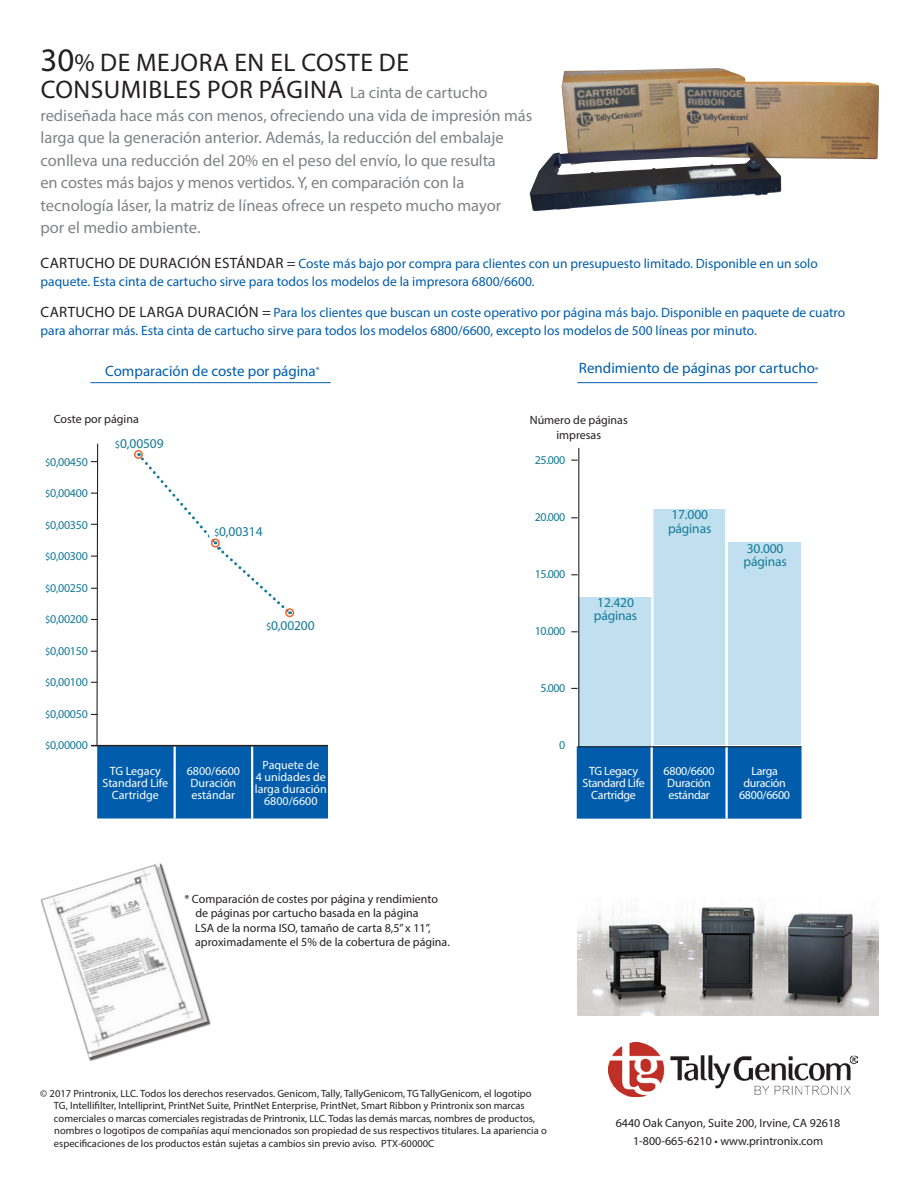
<style>
.page{position:relative;width:918px;height:1188px;background:#fff}
.page>*{position:absolute;margin:0;border:0;box-sizing:border-box;transform-origin:0 0}
.t1{font:25.5px/27px "Myriad Pro";letter-spacing:.02em;color:#231f20}
.t2{font:16.5px/22.5px "Myriad Pro";color:#808285}
.t3{font:15px "Myriad Pro";color:#015dab}
.t4{font:13.5px/18px "Myriad Pro";color:#015dab}
.t5{font:13.5px/13.5px "Myriad Pro";letter-spacing:-.01em;color:#157a97}
.t6{font:12px/14.4px "Myriad Pro";color:#231f20;text-align:center}
.t7{font:12px "Myriad Pro";letter-spacing:-.025em;color:#157a97}
.t8{font:12px/12px "Myriad Pro";letter-spacing:-.005em;color:#fff;text-align:center}
.t9{font:12px/12px "Myriad Pro";letter-spacing:-.025em;color:#fff;text-align:center}
.t10{font:10.5px/12.6px "Myriad Pro";color:#231f20}
.s1{font-size:33px}
.s2{font-size:16.5px;color:#808285}
.s3{font-size:15px;color:#231f20}
.s4{font-size:9px}
.s5{font-size:10.5px}
</style>
<div class="page">
<div style="left:97px;top:747px;width:231px;height:72px;background:#015dab"></div>
<hr style="left:174px;top:746px;width:2px;height:73px;background:#fff">
<hr style="left:251px;top:746px;width:2px;height:73px;background:#fff">
<svg style="left:96px;top:443px;width:232px;height:304px"></svg>
<hr style="left:91px;top:745px;width:318px;height:1px;background:#231f20">
<div style="left:134px;top:450px;width:9px;height:9px;border:2px solid #f2642f;border-radius:50%"></div>
<div style="left:577px;top:746px;width:225px;height:73px;background:#015dab"></div>
<hr style="left:651px;top:746px;width:2px;height:73px;background:#fff">
<hr style="left:725px;top:746px;width:3px;height:73px;background:#fff">
<img style="left:41px;top:863px;width:167px;height:194px">
<img style="left:608px;top:1042px;width:249px;height:54px">
<img style="left:578px;top:907px;width:301px;height:108px">
<img style="left:530px;top:68px;width:349px;height:143px">
<div style="left:328px;top:742px;width:81px;height:80px;background:#fff"></div>
<hr style="left:90px;top:382px;width:241px;height:1px;background:#015dab">
<hr style="left:577px;top:382px;width:241px;height:1px;background:#015dab">
<svg style="left:138px;top:453px;width:183px;height:182px"></svg>
<svg style="left:578px;top:447px;width:224px;height:301px"></svg>
<p class="t1" style="left:40px;top:49px;width:449px"><span class="s1">30</span>% DE MEJORA EN EL COSTE DE<br>CONSUMIBLES POR PÁGINA <span class="s2">La cinta de cartucho</span></p>
<p class="t2" style="left:40px;top:104px;width:493px">rediseñada hace más con menos, ofreciendo una vida de impresión más larga que la generación anterior. Además, la reducción del embalaje conlleva una reducción del 20% en el peso del envío, lo que resulta<br>en costes más bajos y menos vertidos. Y, en comparación con la tecnología láser, la matriz de líneas ofrece un respeto mucho mayor<br>por el medio ambiente.</p>
<p class="t4" style="left:40px;top:254px;width:779px"><span class="s3">CARTUCHO DE DURACIÓN ESTÁNDAR =</span> Coste más bajo por compra para clientes con un presupuesto limitado. Disponible en un solo paquete. Esta cinta de cartucho sirve para todos los modelos de la impresora 6800/6600.</p>
<p class="t4" style="left:40px;top:304px;width:806px"><span class="s3">CARTUCHO DE LARGA DURACIÓN =</span> Para los clientes que buscan un coste operativo por página más bajo. Disponible en paquete de cuatro para ahorrar más. Esta cinta de cartucho sirve para todos los modelos 6800/6600, excepto los modelos de 500 líneas por minuto.</p>
<p class="t3" style="left:105px;top:362px;width:216px">Comparación de coste por página<sup>*</sup></p>
<p class="t3" style="left:579px;top:359px;width:241px">Rendimiento de páginas por cartucho<span class="s4">*</span></p>
<p class="t6" style="left:54px;top:412px;width:87px">Coste por página</p>
<p class="t5" style="left:115px;top:437px;width:50px"><span class="s5">$</span>0,00509</p>
<p class="t7" style="left:45px;top:454px;width:44px"><span class="s5">$</span>0,00450</p>
<p class="t7" style="left:45px;top:486px;width:44px"><span class="s5">$</span>0,00400</p>
<p class="t7" style="left:45px;top:517px;width:44px"><span class="s5">$</span>0,00350</p>
<p class="t7" style="left:45px;top:549px;width:44px"><span class="s5">$</span>0,00300</p>
<p class="t7" style="left:45px;top:580px;width:44px"><span class="s5">$</span>0,00250</p>
<p class="t7" style="left:45px;top:612px;width:44px"><span class="s5">$</span>0,00200</p>
<p class="t7" style="left:45px;top:643px;width:44px"><span class="s5">$</span>0,00150</p>
<p class="t7" style="left:45px;top:675px;width:44px"><span class="s5">$</span>0,00100</p>
<p class="t7" style="left:45px;top:706px;width:44px"><span class="s5">$</span>0,00050</p>
<p class="t7" style="left:45px;top:738px;width:44px"><span class="s5">$</span>0,00000</p>
<p class="t5" style="left:214px;top:524px;width:50px"><span class="s5">$</span>0,00314</p>
<p class="t5" style="left:266px;top:619px;width:50px"><span class="s5">$</span>0,00200</p>
<p class="t8" style="left:102px;top:765px;width:67px">TG Legacy<br>Standard Life<br>Cartridge</p>
<p class="t8" style="left:187px;top:765px;width:55px">6800/6600</p>
<p class="t8" style="left:191px;top:777px;width:47px">Duración</p>
<p class="t8" style="left:192px;top:789px;width:45px">estándar</p>
<p class="t8" style="left:263px;top:759px;width:58px">Paquete de</p>
<p class="t8" style="left:256px;top:771px;width:72px">4 unidades de</p>
<p class="t8" style="left:255px;top:783px;width:73px">larga duración</p>
<p class="t8" style="left:264px;top:795px;width:55px">6800/6600</p>
<p class="t6" style="left:195px;top:891px;width:256px;text-align:left;text-indent:-11px">* Comparación de costes por página y rendimiento de páginas por cartucho basada en la página<br>LSA de la norma ISO, tamaño de carta 8,5” x 11”, aproximadamente el 5% de la cobertura de página.</p>
<p class="t6" style="left:530px;top:413px;width:100px">Número de páginas impresas</p>
<p class="t7" style="left:535px;top:453px;width:32px">25.000</p>
<p class="t7" style="left:535px;top:510px;width:32px">20.000</p>
<p class="t7" style="left:535px;top:567px;width:32px">15.000</p>
<p class="t7" style="left:535px;top:624px;width:32px">10.000</p>
<p class="t7" style="left:540px;top:681px;width:26px">5.000</p>
<p class="t5" style="left:594px;top:595px;width:45px">12.420 páginas</p>
<p class="t5" style="left:668px;top:508px;width:45px">17.000 páginas</p>
<p class="t7" style="left:559px;top:738px;width:8px">0</p>
<p class="t9" style="left:583px;top:765px;width:64px">TG Legacy<br>Standard Life<br>Cartridge</p>
<p class="t9" style="left:664px;top:765px;width:52px">6800/6600</p>
<p class="t9" style="left:667px;top:777px;width:45px">Duración</p>
<p class="t9" style="left:668px;top:789px;width:43px">estándar</p>
<p class="t5" style="left:744px;top:541px;width:45px">30.000 páginas</p>
<p class="t8" style="left:751px;top:765px;width:28px">Larga</p>
<p class="t9" style="left:743px;top:777px;width:44px">duración</p>
<p class="t9" style="left:739px;top:789px;width:52px">6800/6600</p>
<p class="t10" style="left:54px;top:1087px;width:494px;text-indent:-14px">© 2017 Printronix, LLC. Todos los derechos reservados. Genicom, Tally, TallyGenicom, TG TallyGenicom, el logotipo TG, Intellifilter, Intelliprint, PrintNet Suite, PrintNet Enterprise, PrintNet, Smart Ribbon y Printronix son marcas comerciales o marcas comerciales registradas de Printronix, LLC. Todas las demás marcas, nombres de productos, nombres o logotipos de compañías aquí mencionados son propiedad de sus respectivos titulares. La apariencia o especificaciones de los productos están sujetas a cambios sin previo aviso. PTX-60000C</p>
<p class="t6" style="left:616px;top:1114px;width:226px;line-height:18px">6440 Oak Canyon, Suite 200, Irvine, CA 92618<br>1-800-665-6210 • www.printronix.com</p>
</div>
